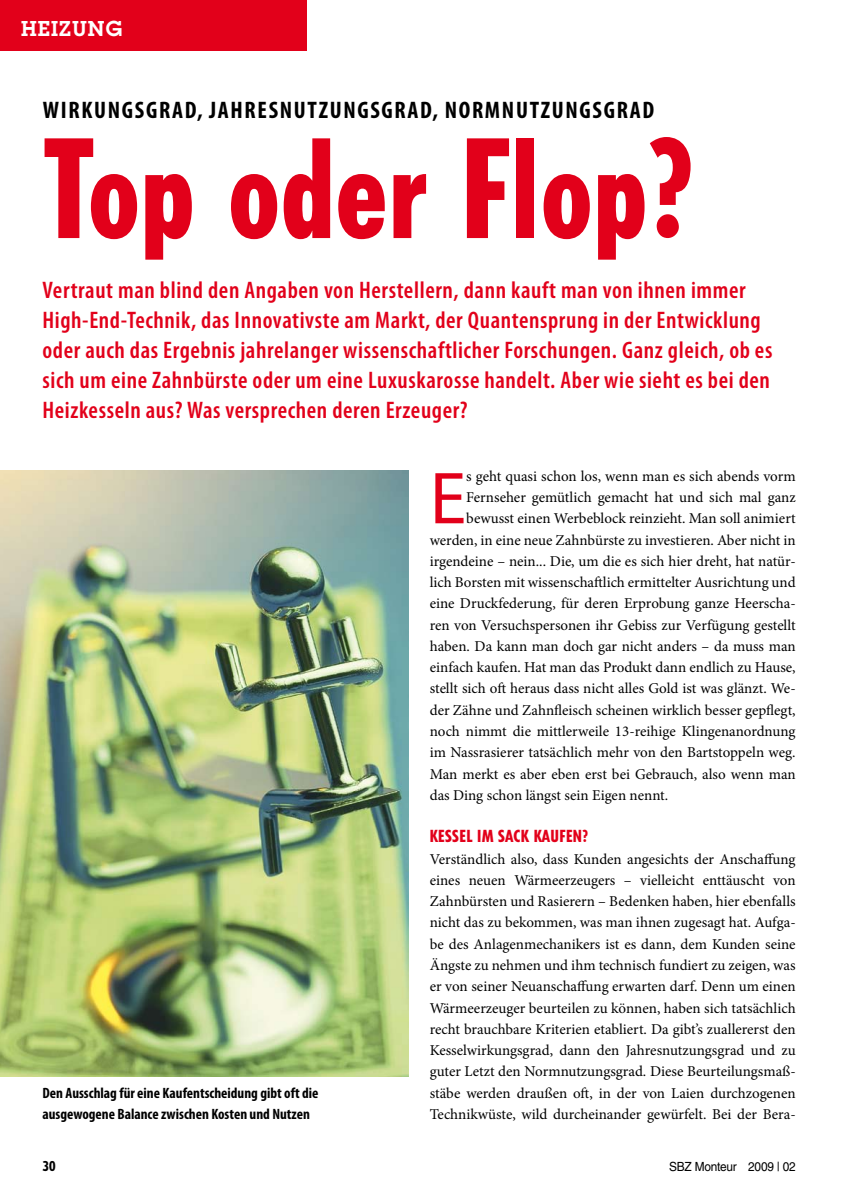
<style>
.page{position:relative;width:851px;height:1204px;background:#fff}
.page>*{position:absolute;margin:0;border:0;box-sizing:border-box;transform-origin:0 0}
.t1{font:800 condensed 135px "Tempo Std";color:#e2001a}
.t2{font:74.25px "Myriad Pro";color:#e2001a}
.t3{font:600 condensed 24px/30px "Myriad Pro";letter-spacing:.025em;color:#e2001a}
.t4{font:700 condensed 24px "Myriad Pro";letter-spacing:.07em;color:#000}
.t5{font:600 21px "Lubalin Graph Std";letter-spacing:.05em;color:#fff}
.t6{font:800 condensed 16.5px "Tempo Std";letter-spacing:.03em;color:#e2001a}
.t7{font:15px/21.3px "Minion Pro";color:#000;text-align:justify}
.t8{font:700 condensed 15px/21.3px "Myriad Pro";color:#000}
.t9{font:800 condensed 13.5px "Tempo Std";color:#000}
.t10{font:12.6px "Helvetica LT Std";letter-spacing:-.02em;color:#000;scale:.94 1}
</style>
<div class="page">
<div style="left:0;top:0;width:306px;height:51px;background:#e2001a"></div>
<img style="left:0;top:470px;width:408px;height:606px">
<h3 class="t5" style="left:21px;top:15px;width:102px">HEIZUNG</h3>
<h3 class="t4" style="left:43px;top:95px;width:612px">Wirkungsgrad, Jahresnutzungsgrad, Normnutzungsgrad</h3>
<h1 class="t1" style="left:43px;top:104px;width:651px">TOP ODER FLOP?</h1>
<p class="t3" style="left:43px;top:275px;width:731px">Vertraut man blind den Angaben von Herstellern, dann kauft man von ihnen immer High-End-Technik, das Innovativste am Markt, der Quantensprung in der Entwicklung oder auch das Ergebnis jahrelanger wissenschaftlicher Forschungen. Ganz gleich, ob es sich um eine Zahnbürste oder um eine Luxuskarosse handelt. Aber wie sieht es bei den Heizkesseln aus? Was versprechen deren Erzeuger?</p>
<p class="t8" style="left:43px;top:1081px;width:277px">Den Ausschlag für eine Kaufentscheidung gibt oft die ausgewogene Balance zwischen Kosten und Nutzen</p>
<h2 class="t2" style="left:429px;top:452px;width:38px">E</h2>
<p class="t7" style="left:466px;top:465px;width:331px">s geht quasi schon los, wenn man es sich abends vorm</p>
<p class="t7" style="left:466px;top:486px;width:331px">Fernseher gemütlich gemacht hat und sich mal ganz</p>
<p class="t7" style="left:466px;top:508px;width:331px">bewusst einen Werbeblock reinzieht. Man soll animiert</p>
<p class="t7" style="left:429px;top:529px;width:367px">werden, in eine neue Zahnbürste zu investieren. Aber nicht in</p>
<p class="t7" style="left:429px;top:550px;width:367px">irgendeine – nein... Die, um die es sich hier dreht, hat natür-</p>
<p class="t7" style="left:429px;top:571px;width:367px">lich Borsten mit wissenschaftlich ermittelter Ausrichtung und</p>
<p class="t7" style="left:429px;top:593px;width:367px">eine Druckfederung, für deren Erprobung ganze Heerscha-</p>
<p class="t7" style="left:429px;top:614px;width:367px">ren von Versuchspersonen ihr Gebiss zur Verfügung gestellt</p>
<p class="t7" style="left:429px;top:635px;width:367px">haben. Da kann man doch gar nicht anders – da muss man</p>
<p class="t7" style="left:429px;top:656px;width:367px">einfach kaufen. Hat man das Produkt dann endlich zu Hause,</p>
<p class="t7" style="left:429px;top:678px;width:367px">stellt sich oft heraus dass nicht alles Gold ist was glänzt. We-</p>
<p class="t7" style="left:429px;top:699px;width:367px">der Zähne und Zahnfleisch scheinen wirklich besser gepflegt,</p>
<p class="t7" style="left:429px;top:720px;width:367px">noch nimmt die mittlerweile 13-reihige Klingenanordnung</p>
<p class="t7" style="left:429px;top:741px;width:367px">im Nassrasierer tatsächlich mehr von den Bartstoppeln weg.</p>
<p class="t7" style="left:429px;top:763px;width:367px">Man merkt es aber eben erst bei Gebrauch, also wenn man</p>
<p class="t7" style="left:429px;top:784px;width:240px">das Ding schon längst sein Eigen nennt.</p>
<p class="t6" style="left:429px;top:825px;width:160px">KESSEL IM SACK KAUFEN?</p>
<p class="t7" style="left:429px;top:848px;width:367px">Verständlich also, dass Kunden angesichts der Anschaffung eines neuen Wärmeerzeugers – vielleicht enttäuscht von Zahnbürsten und Rasierern – Bedenken haben, hier ebenfalls nicht das zu bekommen, was man ihnen zugesagt hat. Aufga&shy;be des Anlagenmechanikers ist es dann, dem Kunden seine Ängste zu nehmen und ihm technisch fundiert zu zeigen, was er von seiner Neuanschaffung erwarten darf. Denn um einen Wärmeerzeuger beurteilen zu können, haben sich tatsächlich recht brauchbare Kriterien etabliert. Da gibt’s zuallererst den Kesselwirkungsgrad, dann den Jahresnutzungsgrad und zu guter Letzt den Normnutzungsgrad. Diese Beurteilungsmaß&shy;stäbe werden draußen oft, in der von Laien durchzogenen Technikwüste, wild durcheinander gewürfelt. Bei der Bera-</p>
<p class="t9" style="left:43px;top:1157px;width:14px">30</p>
<p class="t10" style="left:669px;top:1158px;width:136px">SBZ Monteur 2009 | 02</p>
</div>
